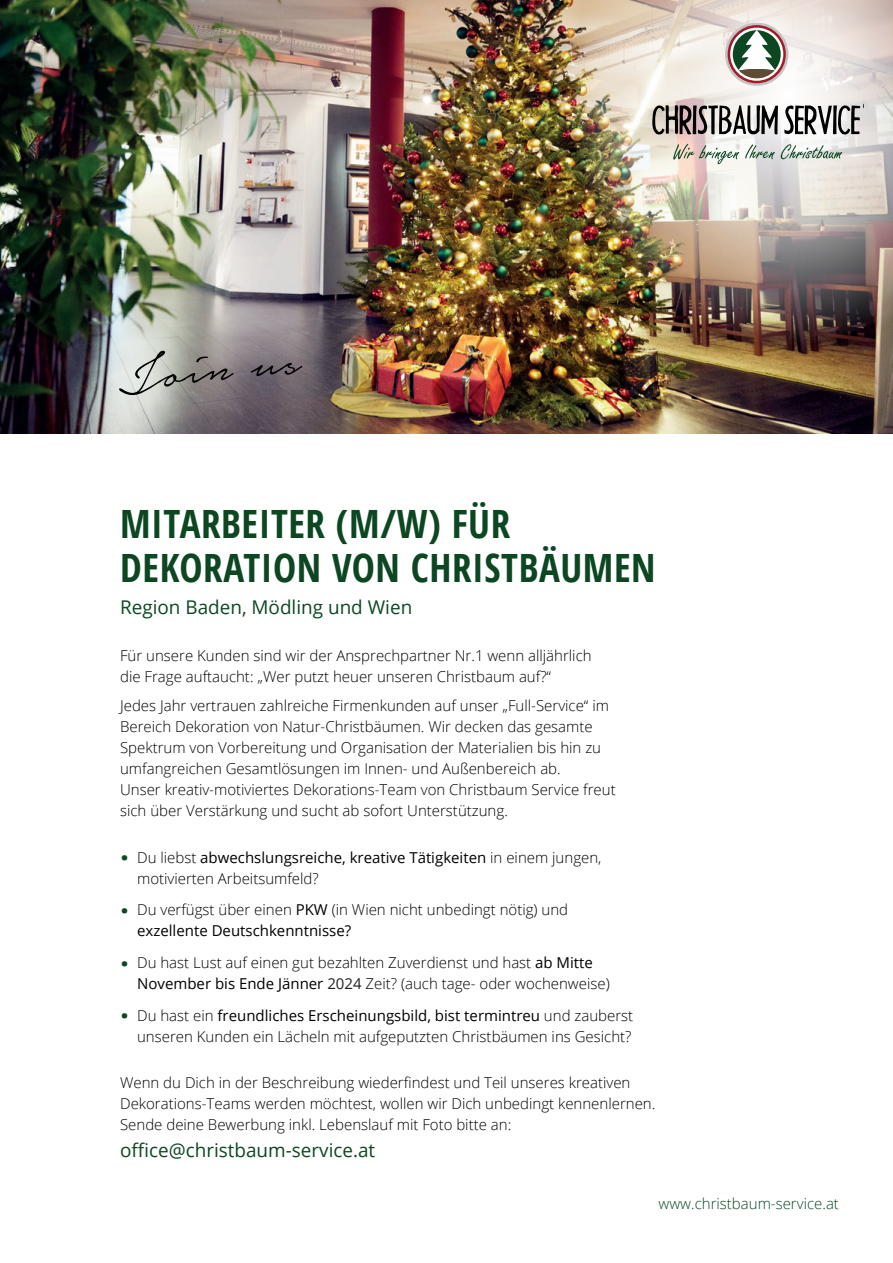
<style>
.page{position:relative;width:893px;height:1263px;background:#fff}
.page>*{position:absolute;margin:0;border:0;box-sizing:border-box;transform-origin:0 0}
.t1{font:64.05px "Notera";color:#000001}
.t2{font:700 condensed 39px/43.5px "Open Sans";letter-spacing:.015em;color:#0c4722}
.t3{font:18.9px "Open Sans";color:#0c4722}
.t4{font:300 15px/21px "Open Sans";color:#000001}
.t5{font:300 15px "Open Sans";color:#0c4722}
.s1{font-weight:700;font-size:31.5px;color:#0c4722}
.s2{font-weight:400}
.s3{font-weight:400;color:#231f20}
</style>
<div class="page">
<img style="left:0;top:0;width:893px;height:434px">
<img style="left:568px;top:0;width:325px;height:345px">
<svg style="left:652px;top:105px;width:126px;height:30px;background:#85807e"></svg>
<svg style="left:725px;top:24px;width:63px;height:62px"></svg>
<svg style="left:673px;top:144px;width:66px;height:20px"></svg>
<svg style="left:745px;top:144px;width:30px;height:15px"></svg>
<svg style="left:781px;top:144px;width:61px;height:15px"></svg>
<svg style="left:784px;top:102px;width:80px;height:33px"></svg>
<h1 class="t1" style="left:114px;top:346px;width:185px;rotate:-6deg">Join us</h1>
<h2 class="t2" style="left:120px;top:501px;width:537px">MITARBEITER (M/W) FÜR<br>DEKORATION VON CHRISTBÄUMEN</h2>
<p class="t3" style="left:120px;top:594px;width:294px">Region Baden, Mödling und Wien</p>
<p class="t4" style="left:120px;top:644px;width:473px">Für unsere Kunden sind wir der Ansprechpartner Nr.1 wenn alljährlich die Frage auftaucht: „Wer putzt heuer unseren Christbaum auf?“</p>
<p class="t4" style="left:120px;top:695px;width:497px">Jedes Jahr vertrauen zahlreiche Firmenkunden auf unser „Full-Service“ im Bereich Dekoration von Natur-Christbäumen. Wir decken das gesamte Spektrum von Vorbereitung und Organisation der Materialien bis hin zu umfangreichen Gesamtlösungen im Innen- und Außenbereich ab.<br>Unser kreativ-motiviertes Dekorations-Team von Christbaum Service freut sich über Verstärkung und sucht ab sofort Unterstützung.</p>
<p class="t4" style="left:137px;top:846px;width:466px;text-indent:-17px"><span class="s1">·</span> Du liebst <span class="s2">abwechslungsreiche, kreative Tätigkeiten</span> in einem jungen, motivierten Arbeitsumfeld?</p>
<p class="t4" style="left:137px;top:899px;width:433px;text-indent:-17px"><span class="s1">·</span> Du verfügst über einen <span class="s2">PKW</span> (in Wien nicht unbedingt nötig) und <span class="s2">exzellente Deutschkenntnisse?</span></p>
<p class="t4" style="left:137px;top:951px;width:457px;text-indent:-17px"><span class="s1">·</span> Du hast Lust auf einen gut bezahlten Zuverdienst und hast <span class="s2">ab Mitte<br>November bis Ende Jänner</span> <span class="s3">2024</span></p>
<p class="t4" style="left:120px;top:967px;width:515px;line-height:31.7px;text-indent:233px"><span class="s2">3</span> Zeit? (auch tage- oder wochenweise)<br><span class="s1">·</span> Du hast ein <span class="s2">freundliches Erscheinungsbild, bist termintreu</span> und zauberst</p>
<p class="t4" style="left:137px;top:1025px;width:496px">unseren Kunden ein Lächeln mit aufgeputzten Christbäumen ins Gesicht?</p>
<p class="t4" style="left:120px;top:1072px;width:537px">Wenn du Dich in der Beschreibung wiederfindest und Teil unseres kreativen<br>Dekorations-Teams werden möchtest, wollen wir Dich unbedingt kennenlernen.<br>Sende deine Bewerbung inkl. Lebenslauf mit Foto bitte an:</p>
<p class="t3" style="left:120px;top:1137px;width:257px">office@christbaum-service.at</p>
<p class="t5" style="left:659px;top:1193px;width:182px">www.christbaum-service.at</p>
</div>
